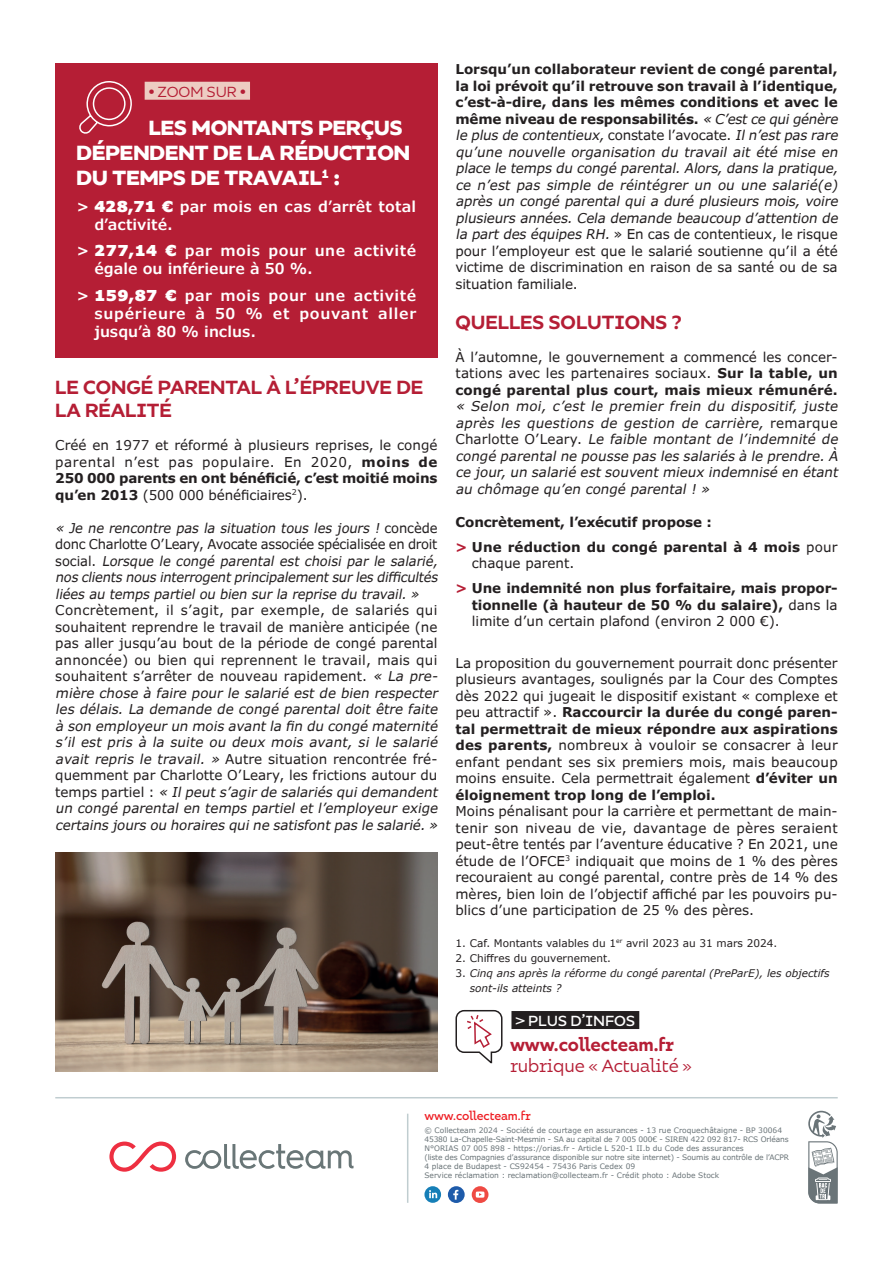
<style>
.page{position:relative;width:893px;height:1263px;background:#fff}
.page>*{position:absolute;margin:0;border:0;box-sizing:border-box;transform-origin:0 0}
.t1{font:600 21px/25.2px "Bilbao";color:#fff}
.t2{font:500 19.5px/23.4px "Bilbao";color:#b51e35}
.t3{font:18px "Bilbao";color:#b51e35}
.t4{font:500 18px "Bilbao";color:#b51e35}
.t5{font:600 15px/18px "Verdana Pro";letter-spacing:.015em;color:#fff}
.t6{font:15px "Bilbao";color:#fff}
.t7{font:15px "Bilbao";color:#b51e35}
.t8{font:italic 13.5px/16.5px "Verdana Pro";color:#231f20}
.t9{font:13.5px/16.5px "Verdana Pro";color:#231f20;text-align:justify}
.t10{font:700 13.5px/25px "Verdana Pro";letter-spacing:-.01em;color:#231f20}
.t11{font:12px "Bilbao";color:#ee1d23}
.t12{font:italic 10.5px/15px "Verdana";color:#231f20}
.t13{font:10.5px "Verdana";color:#231f20}
.t14{font:7.5px/9px "Verdana Pro";color:#6a7478}
.s1{font-weight:500}
.s2{font-weight:900}
.s3{font-weight:700}
.s4{font-style:normal}
.s5{font-weight:700;font-style:normal}
.s6{color:#b51e35}
.s7{font-weight:400}
</style>
<div class="page">
<hr style="left:407px;top:1114px;width:1px;height:89px;background:#c0cdd0">
<hr style="left:55px;top:1097px;width:783px;height:1px;background:#c0cdd0">
<svg style="left:424px;top:1186px;width:17px;height:17px"></svg>
<svg style="left:429px;top:1190px;width:8px;height:8px"></svg>
<div style="left:448px;top:1186px;width:17px;height:17px;background:#1e5baa;border-radius:50%"></div>
<svg style="left:453px;top:1190px;width:5px;height:10px"></svg>
<div style="left:472px;top:1186px;width:16px;height:17px;background:#ef4a43;border-radius:50%"></div>
<svg style="left:476px;top:1191px;width:9px;height:7px"></svg>
<svg style="left:109px;top:1141px;width:67px;height:31px"></svg>
<svg style="left:185px;top:1144px;width:169px;height:25px"></svg>
<div style="left:511px;top:1011px;width:128px;height:18px;background:#231f20"></div>
<svg style="left:455px;top:1009px;width:48px;height:55px"></svg>
<svg style="left:808px;top:1111px;width:30px;height:92px"></svg>
<div style="left:55px;top:64px;width:382px;height:294px;background:#b51e35"></div>
<div style="left:145px;top:82px;width:105px;height:18px;background:#edccc2"></div>
<svg style="left:79px;top:81px;width:53px;height:53px"></svg>
<img style="left:55px;top:853px;width:382px;height:218px">
<p class="t7" style="left:149px;top:81px;width:98px"><span class="s1">•</span> ZOOM SUR <span class="s1">•</span></p>
<h1 class="t1" style="left:77px;top:115px;width:335px;text-indent:72px">LES MONTANTS PERÇUS<br>DÉPENDENT DE LA RÉDUCTION<br>DU TEMPS DE TRAVAIL<sup>1</sup> :</h1>
<p class="t5" style="left:94px;top:197px;width:323px;text-indent:-18px">&gt; <span class="s2">428,71 €</span> par mois en cas d’arrêt total d’activité.</p>
<p class="t5" style="left:94px;top:242px;width:323px;text-indent:-18px">&gt; <span class="s2">277,14 €</span> par mois pour une activité égale ou inférieure à 50 %.</p>
<p class="t5" style="left:94px;top:286px;width:323px;text-align:justify;text-indent:-18px">&gt; <span class="s2">159,87 €</span> par mois pour une activité supérieure à 50 % et pouvant aller jusqu’à 80 % inclus.</p>
<h2 class="t2" style="left:55px;top:375px;width:370px">LE CONGÉ PARENTAL À L’ÉPREUVE DE<br>LA RÉALITÉ</h2>
<p class="t9" style="left:55px;top:437px;width:384px">Créé en 1977 et réformé à plusieurs reprises, le congé parental n’est pas populaire. En 2020, <span class="s3">moins de 250 000 parents en ont bénéficié, c’est moitié moins qu’en 2013</span> (500 000 bénéficiaires<sup>2</sup>).</p>
<p class="t8" style="left:55px;top:520px;width:387px">« Je ne rencontre pas la situation tous les jours ! <span class="s4">c o n c è d e donc Charlotte O’Leary, Avocate associée spécialisée en droit s o c i a l .</span> Lorsque le congé parental est choisi par le salarié, nos clients nous interrogentprincipalementsurles difficultés liées au temps partiel ou bien sur la reprise du travail. »</p>
<p class="t8" style="left:55px;top:602px;width:387px"><span class="s4">Concrètement, il s’agit, par exemple, de salariés qui souhaitent reprendre le travail de manière anticipée (ne pas aller jusqu’au bout de la période de congé parental annoncée) ou bien qui reprennent le travail, mais qui souhaitent s’arrêter de nouveau rapidement.</span> « La pre&shy;mière chose à faire pour le salarié est de bien respecter les délais. La demande de congé parental doit être faite à son employeur un mois avant la fin du congé maternité s’il est pris à la suite ou deux mois avant, si le salarié avait repris le travail. » <span class="s4">Autre situation rencontrée fré&shy;quemment par Charlotte O’Leary, les frictions autour du t e m p s p a rt i e l :</span> « Il peut s’agir de salariés qui demandent un congé parental en temps partiel et l’employeur exige certains jours ou horaires quine satisfontpas le salarié. »</p>
<p class="t8" style="left:455px;top:61px;width:387px"><span class="s5">Lorsqu’un collaborateur revient de congé parental, la loi prévoit qu’il retrouve son travail à l’identique, c’est-à-dire, dans les mêmes conditions et avec le même niveau de responsabilités.</span> «C’estce quigénère le plus de contentieux,<span class="s4">c o n s t a t e l ’a v o c a t e .</span> Iln’estpas rare qu’une nouvelle organisation du travail ait été mise en place le temps du congé parental. Alors, dans la pratique, ce n’est pas simple de réintégrer un ou une salarié(e) après un congé parental qui a duré plusieurs mois, voire plusieurs années. Cela demande beaucoup d’attention de la part des équipes RH.<span class="s4">» En cas de contentieux, le risque pour l’employeur est que le salarié soutienne qu’il a été victime de discrimination en raison de sa santé ou de sa situation familiale.</span></p>
<h2 class="t2" style="left:455px;top:310px;width:228px">QUELLES SOLUTIONS ?</h2>
<p class="t9" style="left:455px;top:349px;width:384px">À l’automne, le gouvernement a commencé les concer&shy;tations avec les partenaires sociaux. <span class="s3">Sur la table, un congé parental plus court, mais mieux rémunéré.</span></p>
<p class="t8" style="left:455px;top:398px;width:387px">« Selon moi, c’est le premier frein du dispositif, j uste après les questions de gestion de carrière, <span class="s4">r e m a r q u e C h a r l o tte O ’ Le a ry .</span> Le faible montant de l’indemnité de congé parental ne pousse pas les salariés à le prendre. À ce jour, un salarié est souvent mieux indemnisé en étant au chômage qu’en congé parental ! »</p>
<p class="t10" style="left:455px;top:509px;width:384px">Concrètement, l’exécutif propose :<br><span class="s6">&gt;</span> Une réduction du congé parental à 4 mois <span class="s7">pour</span></p>
<p class="t10" style="left:455px;top:551px;width:384px;text-indent:16px"><span class="s7">chaque parent.<br></span><span class="s6">&gt;</span> Une indemnité non plus forfaitaire, mais propor-</p>
<p class="t9" style="left:472px;top:597px;width:367px"><span class="s3">tionnelle (à hauteur de 50 % du salaire),</span> dans la limite d’un certain plafond (environ 2 000 €).</p>
<p class="t9" style="left:455px;top:655px;width:384px">La proposition du gouvernement pourrait donc présenter plusieurs avantages, soulignés par la Cour des Comptes dès 2022 qui jugeait le dispositif existant « complexe et peu attractif ». <span class="s3">Raccourcir la durée du congé paren&shy;tal permettrait de mieux répondre aux aspirations des parents,</span> nombreux à vouloir se consacrer à leur enfant pendant ses six premiers mois, mais beaucoup moins ensuite. Cela permettrait également <span class="s3">d’éviter un éloignement trop long de l’emploi.</span></p>
<p class="t9" style="left:455px;top:803px;width:384px">Moins pénalisant pour la carrière et permettant de main&shy;tenir son niveau de vie, davantage de pères seraient peut-être tentés par l’aventure éducative ? En 2021, une étude de l’OFCE<sup>3</sup> indiquait que moins de 1 % des pères recouraient au congé parental, contre près de 14 % des mères, bien loin de l’objectif affiché par les pouvoirs pu&shy;blics d’une participation de 25 % des pères.</p>
<p class="t13" style="left:455px;top:935px;width:323px">1. Caf. Montants valables du 1<sup>er</sup> avril 2023 au 31 mars 2024.</p>
<p class="t13" style="left:455px;top:950px;width:157px">2. Chiffres du gouvernement.</p>
<p class="t12" style="left:470px;top:965px;width:362px;text-indent:-14px"><span class="s4">3.</span> Cinq ans après la réforme du congé parental (PreParE), les objectifs sont-ils atteints ?</p>
<p class="t6" style="left:516px;top:1010px;width:121px">&gt; PLUS D’INFOS</p>
<h3 class="t4" style="left:510px;top:1032px;width:165px">www.collecteam.fr</h3>
<h3 class="t3" style="left:510px;top:1052px;width:183px">rubrique « Actualité »</h3>
<p class="t11" style="left:424px;top:1107px;width:108px">www.collecteam.fr</p>
<p class="t14" style="left:424px;top:1126px;width:366px">© Collecteam 2024 - Société de courtage en assurances - 13 rue Croquechâtaigne - BP 30064<br>45380 La-Chapelle-Saint-Mesmin - SA au capital de 7 005 000€ - SIREN 422 092 817- RCS Orléans N°ORIAS 07 005 898 - https://orias.fr - Article L 520-1 II.b du Code des assurances<br>(liste des Compagnies d’assurance disponible sur notre site internet) - Soumis au contrôle de l’ACPR 4 place de Budapest - CS92454 - 75436 Paris Cedex 09<br>Service réclamation : reclamation@collecteam.fr - Crédit photo : Adobe Stock</p>
</div>
